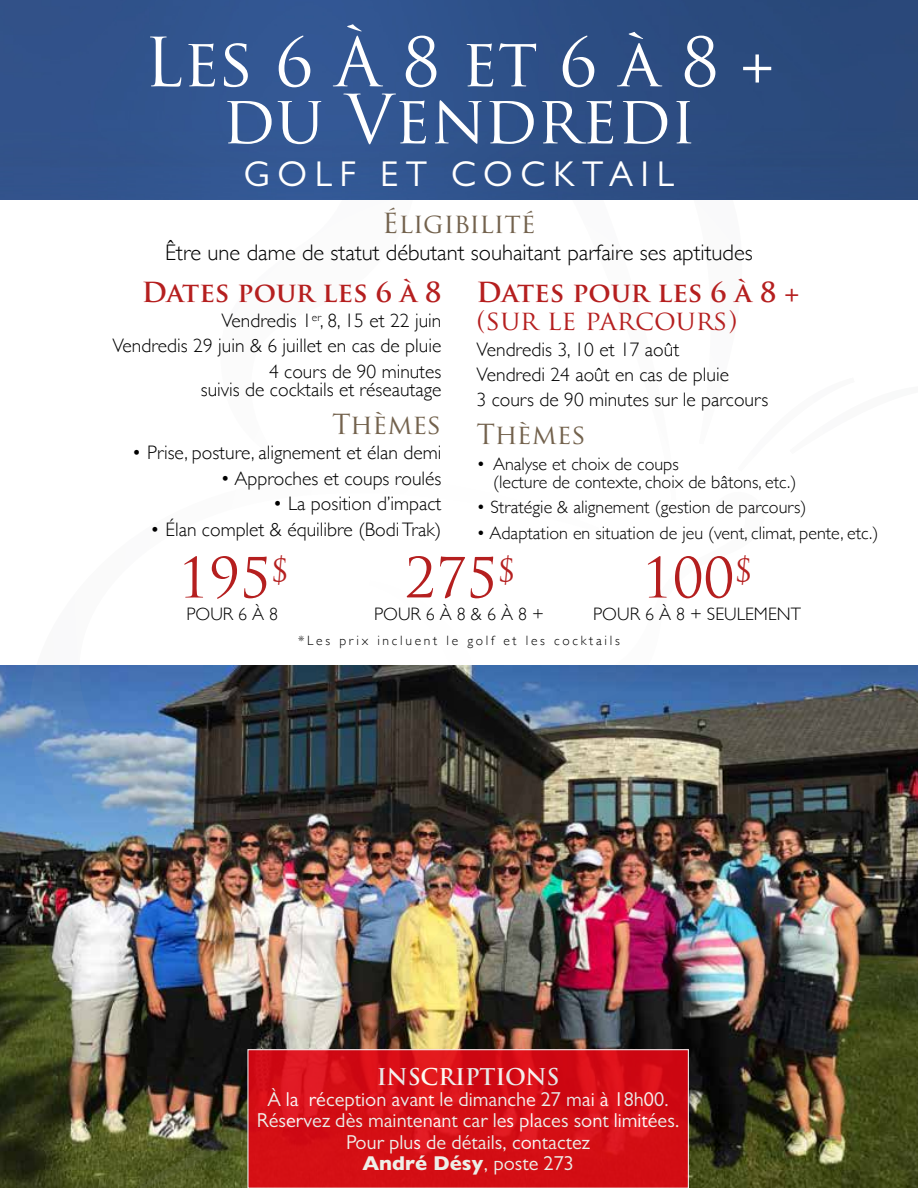
<style>
.page{position:relative;width:918px;height:1188px;background:#fff}
.page>*{position:absolute;margin:0;border:0;box-sizing:border-box;transform-origin:0 0}
.t1{font:66px/57px "Trajan Pro";color:#fff;text-align:center}
.t2{font:54px "Trajan Pro";color:#b51f1f}
.t3{font:36px "Gill Sans";letter-spacing:.21em;color:#fff}
.t4{font:700 27px "Trajan Pro";color:#b51f1f}
.t5{font:27px "Trajan Pro";color:#73624d}
.t6{font:27px "Trajan Pro";color:#b51f1f}
.t7{font:300 22.5px "Gill Sans";color:#000}
.t8{font:700 22.5px "Trajan Pro";letter-spacing:-.01em;color:#fff}
.t9{font:20.25px/21.5px "Gill Sans";color:#fff;text-align:center}
.t10{font:300 19.5px/25.5px "Gill Sans";color:#000;text-align:right}
.t11{font:300 18px/18px "Gill Sans";color:#000}
.t12{font:300 13.5px "Gill Sans";letter-spacing:.2em;color:#000}
.s1{font-weight:800}
</style>
<div class="page">
<img style="left:0;top:665px;width:918px;height:523px">
<svg style="left:755px;top:665px;width:45px;height:73px"></svg>
<img style="left:546px;top:665px;width:209px;height:523px">
<img style="left:0;top:665px;width:681px;height:227px">
<img style="left:65px;top:726px;width:481px;height:462px">
<svg style="left:249px;top:1051px;width:438px;height:135px;fill:#d40e14"></svg>
<div style="left:247px;top:1049px;width:442px;height:139px;border:1px solid #fff"></div>
<img style="left:0;top:0;width:918px;height:200px">
<h1 class="t1" style="left:144px;top:33px;width:632px">Les 6 À 8 et 6 à 8 + du Vendredi</h1>
<h3 class="t3" style="left:244px;top:154px;width:432px">GOLF ET COCKTAIL</h3>
<h3 class="t5" style="left:382px;top:206px;width:155px">Éligibilité</h3>
<p class="t7" style="left:165px;top:235px;width:589px">Être une dame de statut débutant souhaitant parfaire ses aptitudes</p>
<h3 class="t4" style="left:142px;top:275px;width:301px">Dates pour les 6 à 8</h3>
<p class="t10" style="left:112px;top:307px;width:331px">Vendredis 1<sup>er</sup>, 8, 15 et 22 juin<br>Vendredis 29 juin &amp; 6 juillet en cas de pluie<br>4 cours de 90 minutes</p>
<p class="t10" style="left:201px;top:376px;width:242px">suivis de cocktails et réseautage</p>
<h3 class="t5" style="left:332px;top:407px;width:111px">Thèmes</h3>
<p class="t10" style="left:132px;top:439px;width:311px">• Prise, posture, alignement et élan demi</p>
<p class="t10" style="left:220px;top:465px;width:223px">• Approches et coups roulés</p>
<p class="t10" style="left:273px;top:490px;width:170px">• La position d’impact</p>
<p class="t10" style="left:150px;top:516px;width:293px">• Élan complet &amp; équilibre (Bodi Trak)</p>
<h3 class="t4" style="left:477px;top:275px;width:324px">Dates pour les 6 à 8 +</h3>
<h3 class="t6" style="left:477px;top:303px;width:262px">(sur le parcours)</h3>
<p class="t10" style="left:477px;top:336px;width:293px;text-align:left">Vendredis 3, 10 et 17 août<br>Vendredi 24 août en cas de pluie<br>3 cours de 90 minutes sur le parcours</p>
<h3 class="t5" style="left:477px;top:417px;width:111px">Thèmes</h3>
<p class="t11" style="left:493px;top:454px;width:305px;text-indent:-17px">• Analyse et choix de coups<br>(lecture de contexte, choix de bâtons, etc.)</p>
<p class="t11" style="left:477px;top:497px;width:332px">• Stratégie &amp; alignement (gestion de parcours)</p>
<p class="t11" style="left:477px;top:523px;width:403px">• Adaptation en situation de jeu (vent, climat, pente, etc.)</p>
<h2 class="t2" style="left:178px;top:544px;width:112px">195<sup>$</sup></h2>
<h2 class="t2" style="left:405px;top:544px;width:112px">275<sup>$</sup></h2>
<h2 class="t2" style="left:642px;top:544px;width:112px">100<sup>$</sup></h2>
<p class="t11" style="left:186px;top:604px;width:93px">POUR 6 À 8</p>
<p class="t11" style="left:374px;top:604px;width:171px">POUR 6 À 8 &amp; 6 À 8 +</p>
<p class="t11" style="left:593px;top:604px;width:209px">POUR 6 À 8 + SEULEMENT</p>
<p class="t12" style="left:298px;top:630px;width:323px">*Les prix incluent le golf et les cocktails</p>
<p class="t8" style="left:377px;top:1062px;width:184px">INSCRIPTIONS</p>
<p class="t9" style="left:257px;top:1088px;width:424px">À la réception avant le dimanche 27 mai à 18h00.<br>Réservez dès maintenant car les places sont limitées.<br>Pour plus de détails, contactez<br><span class="s1">André Désy</span>, poste 273</p>
</div>
